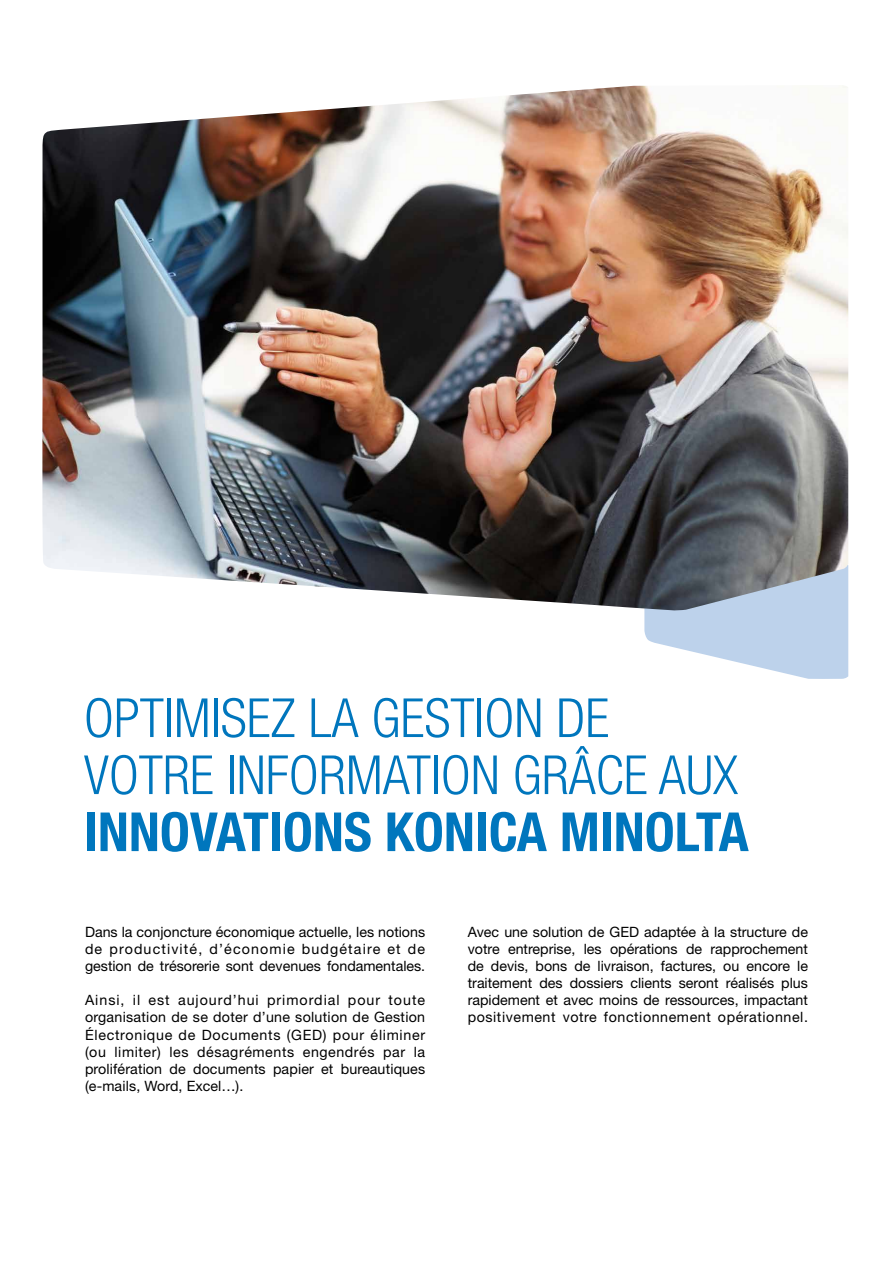
<style>
.page{position:relative;width:893px;height:1263px;background:#fff}
.page>*{position:absolute;margin:0;border:0;box-sizing:border-box;transform-origin:0 0}
.t1{font:300 condensed 54px/57px "Helvetica Neue";color:#0076bd}
.t2{font:700 condensed 54px "Helvetica Neue";color:#0076bd}
.t3{font:14.25px/17.1px "Helvetica Neue";letter-spacing:.01em;color:#000;text-align:justify}
.s1{font-style:inherit}
</style>
<div class="page">
<svg style="left:644px;top:610px;width:204px;height:69px"></svg>
<img style="left:42px;top:85px;width:806px;height:525px">
<h1 class="t1" style="left:84px;top:689px;width:656px">OPTIMISEZ LA GESTION DE<br>VOTRE INFORMATION GRÂCE AUX</h1>
<h1 class="t2" style="left:84px;top:799px;width:666px">INNOVATIONS KONICA MINOLTA</h1>
<p class="t3" style="left:85px;top:923px;width:342px">Dans la conjoncture économique actuelle, les notions de productivité, d’économie budgétaire et de gestion de trésorerie sont devenues fondamentales.</p>
<p class="t3" style="left:85px;top:991px;width:342px">Ainsi, il est aujourd’hui primordial pour toute organisation de se doter d’une solution de Gestion <span class="s1">É</span>lectronique de Documents (GED) pour éliminer (ou limiter) les désagréments engendrés par la prolifération de documents papier et bureautiques (e-mails, Word, Excel…).</p>
<p class="t3" style="left:468px;top:923px;width:342px">Avec une solution de GED adaptée à la structure de votre entreprise, les opérations de rapprochement de devis, bons de livraison, factures, ou encore le traitement des dossiers clients seront réalisés plus rapidement et avec moins de ressources, impactant positivement votre fonctionnement opérationnel.</p>
</div>
